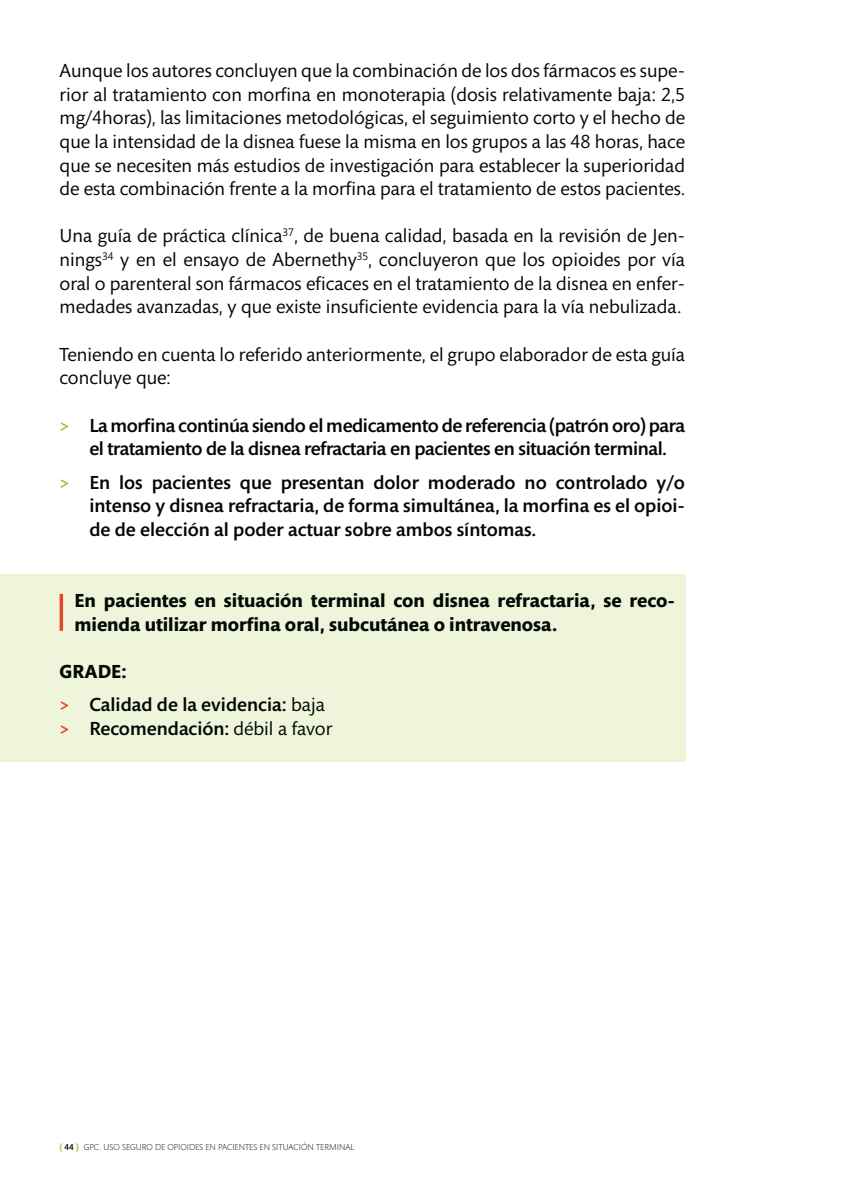
<style>
.page{position:relative;width:844px;height:1191px;background:#fff}
.page>*{position:absolute;margin:0;border:0;box-sizing:border-box;transform-origin:0 0}
.t1{font:19.25px/23.6px "Mundo Sans Std";color:#030805;text-align:justify}
.t2{font:500 19.25px/23.6px "Mundo Sans Std";letter-spacing:-.02em;color:#030805;text-align:center}
.t3{font:700 19.25px/23.6px "Mundo Sans Std";color:#030805}
.t4{font:500 19.25px/33.6px "Mundo Sans Std";color:#030805}
.t5{font:300 8.75px "Mundo Sans Std";color:#030805}
.s1{color:#94c93d}
.s2{font-weight:700}
.s3{color:#e34725}
.s4{font-weight:400}
.s5{font-weight:900;color:#acd258}
.s6{font-weight:500}
</style>
<div class="page">
<div style="left:0;top:574px;width:685px;height:187px;background:#eef5db"></div>
<hr style="left:60px;top:594px;width:3px;height:37px;background:#e34725">
<p class="t1" style="left:60px;top:61px;width:627px">Aunque los autores concluyen que la combinación de los dos fármacos es supe&shy;rior al tratamiento con morfina en monoterapia (dosis relativamente baja: 2,5 mg/4horas), las limitaciones metodológicas, el seguimiento corto y el hecho de que la intensidad de la disnea fuese la misma en los grupos a las 48 horas, hace que se necesiten más estudios de investigación para establecer la superioridad de esta combinación frente a la morfina para el tratamiento de estos pacientes.</p>
<p class="t1" style="left:60px;top:226px;width:627px">Una guía de práctica clínica<sup>37</sup>, de buena calidad, basada en la revisión de Jen&shy;nings<sup>34</sup> y en el ensayo de Abernethy<sup>35</sup>, concluyeron que los opioides por vía oral o parenteral son fármacos eficaces en el tratamiento de la disnea en enfer&shy;medades avanzadas, y que existe insuficiente evidencia para la vía nebulizada.</p>
<p class="t1" style="left:60px;top:344px;width:627px">Teniendo en cuenta lo referido anteriormente, el grupo elaborador de esta guía concluye que:</p>
<p class="t2" style="left:60px;top:415px;width:627px"><span class="s1">&gt;</span> La morfina continúa siendo el medicamento de referencia (patrón oro) para el tratamiento de la disnea refractaria en pacientes en situación terminal.</p>
<p class="t2" style="left:89px;top:472px;width:597px;text-align:justify;text-indent:-30px"><span class="s1">&gt;</span> En los pacientes que presentan dolor moderado no controlado y/o intenso y disnea refractaria, de forma simultánea, la morfina es el opioi&shy;de de elección al poder actuar sobre ambos síntomas.</p>
<p class="t3" style="left:74px;top:590px;width:602px">En pacientes en situación terminal con disnea refractaria, se reco&shy;mienda utilizar morfina oral, subcutánea o intravenosa.</p>
<p class="t4" style="left:60px;top:656px;width:267px"><span class="s2">GRADE:<br></span><span class="s3">&gt;</span> Calidad de la evidencia: <span class="s4">baja</span></p>
<p class="t4" style="left:60px;top:713px;width:274px"><span class="s3">&gt;</span> Recomendación: <span class="s4">débil a favor</span></p>
<p class="t5" style="left:60px;top:1143px;width:296px"><span class="s5">(</span> <span class="s6">44</span> <span class="s5">)</span> GPC. USO SEGURO DE OPIOIDES EN PACIENTES EN SITUACIÓN TERMINAL</p>
</div>
